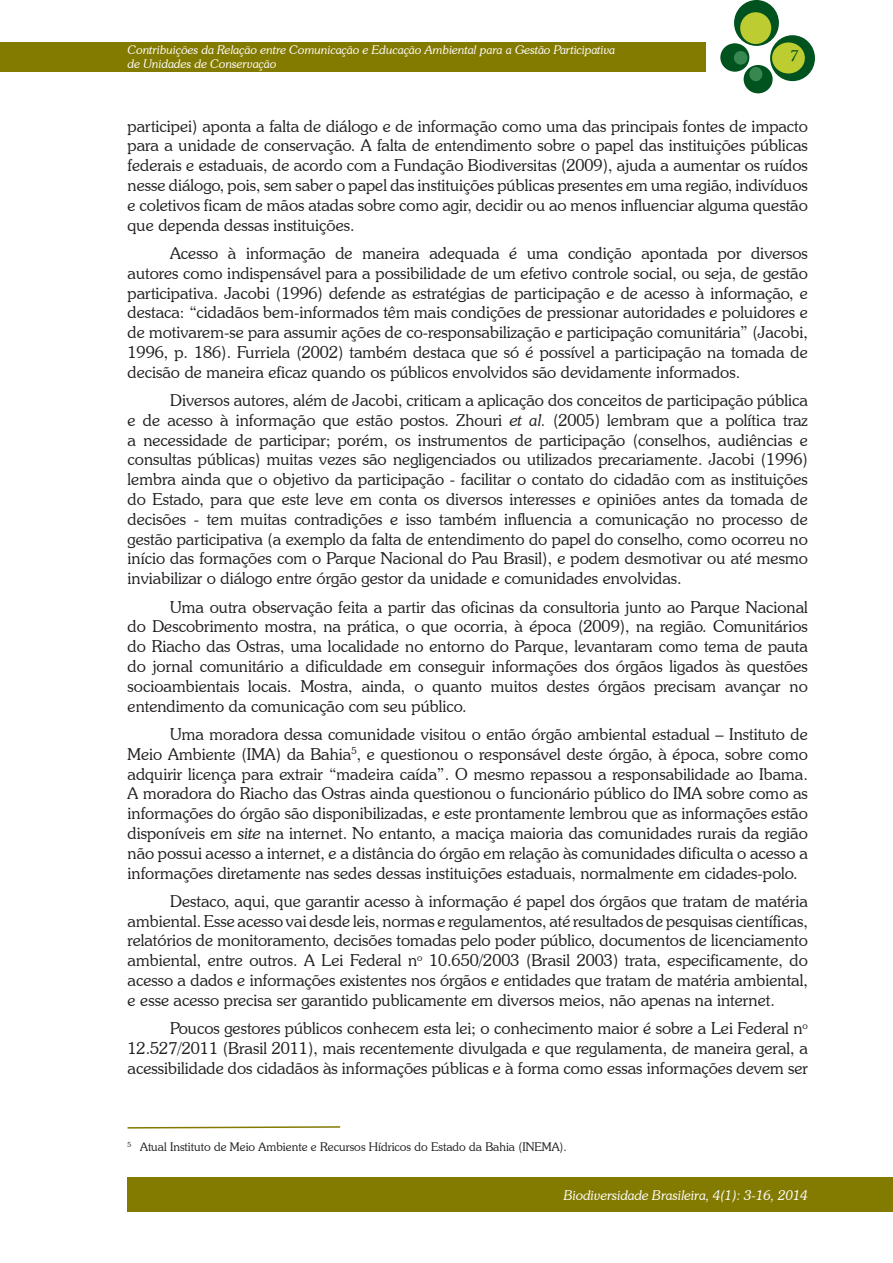
<style>
.page{position:relative;width:893px;height:1263px;background:#fff}
.page>*{position:absolute;margin:0;border:0;box-sizing:border-box;transform-origin:0 0}
.t1{font:300 16.5px/19.8px "Souvenir IT Cby BT";color:#231f20;text-align:justify}
.t2{font:italic 300 15px "Souvenir IT Cby BT";color:#00531e}
.t3{font:italic 300 13.5px "Souvenir IT Cby BT";color:#fff}
.t4{font:italic 300 12px/14.4px "Souvenir IT Cby BT";color:#fff}
.t5{font:300 12px "Souvenir IT Cby BT";color:#231f20}
.s1{font-style:italic}
</style>
<div class="page">
<div style="left:0;top:43px;width:705px;height:29px;background:#837a00"></div>
<div style="left:734px;top:0;width:45px;height:46px;background:#00531e;border-radius:50%"></div>
<div style="left:770px;top:35px;width:45px;height:46px;background:#00531e;border-radius:50%"></div>
<div style="left:720px;top:43px;width:29px;height:29px;background:#00531e;border-radius:50%"></div>
<div style="left:744px;top:65px;width:29px;height:28px;background:#00531e;border-radius:50%"></div>
<div style="left:740px;top:12px;width:31px;height:32px;background:#bdcd31;border-radius:50%"></div>
<div style="left:772px;top:42px;width:33px;height:31px;background:#bdcd31;border-radius:50%"></div>
<div style="left:734px;top:51px;width:13px;height:14px;background:#388750;border-radius:50%"></div>
<div style="left:749px;top:67px;width:13px;height:14px;background:#388750;border-radius:50%"></div>
<div style="left:128px;top:1178px;width:765px;height:34px;background:#837a00"></div>
<svg style="left:127px;top:1126px;width:214px;height:3px"></svg>
<p class="t4" style="left:128px;top:42px;width:489px">Contribuições da Relação entre Comunicação e Educação Ambiental para a Gestão Participativa de Unidades de Conservação</p>
<p class="t2" style="left:790px;top:46px;width:10px">7</p>
<p class="t1" style="left:128px;top:116px;width:682px">participei) aponta a falta de diálogo e de informação como uma das principais fontes de impacto para a unidade de conservação. A falta de entendimento sobre o papel das instituições públicas federais e estaduais, de acordo com a Fundação Biodiversitas (2009), ajuda a aumentar os ruídos nesse diálogo, pois, sem saber o papel das instituições públicas presentes em uma região, indivíduos e coletivos ficam de mãos atadas sobre como agir, decidir ou ao menos influenciar alguma questão que dependa dessas instituições.</p>
<p class="t1" style="left:128px;top:243px;width:682px;text-indent:43px">Acesso à informação de maneira adequada é uma condição apontada por diversos autores como indispensável para a possibilidade de um efetivo controle social, ou seja, de gestão participativa. Jacobi (1996) defende as estratégias de participação e de acesso à informação, e destaca: “cidadãos bem-informados têm mais condições de pressionar autoridades e poluidores e de motivarem-se para assumir ações de co-responsabilização e participação comunitária” (Jacobi, 1996, p. 186). Furriela (2002) também destaca que só é possível a participação na tomada de decisão de maneira eficaz quando os públicos envolvidos são devidamente informados.</p>
<p class="t1" style="left:128px;top:390px;width:682px;text-indent:43px">Diversos autores, além de Jacobi, criticam a aplicação dos conceitos de participação pública e de acesso à informação que estão postos. Zhouri <span class="s1">et al.</span> (2005) lembram que a política traz a necessidade de participar; porém, os instrumentos de participação (conselhos, audiências e consultas públicas) muitas vezes são negligenciados ou utilizados precariamente. Jacobi (1996) lembra ainda que o objetivo da participação - facilitar o contato do cidadão com as instituições do Estado, para que este leve em conta os diversos interesses e opiniões antes da tomada de decisões - tem muitas contradições e isso também influencia a comunicação no processo de gestão participativa (a exemplo da falta de entendimento do papel do conselho, como ocorreu no início das formações com o Parque Nacional do Pau Brasil), e podem desmotivar ou até mesmo inviabilizar o diálogo entre órgão gestor da unidade e comunidades envolvidas.</p>
<p class="t1" style="left:128px;top:597px;width:682px;text-indent:43px">Uma outra observação feita a partir das oficinas da consultoria junto ao Parque Nacional do Descobrimento mostra, na prática, o que ocorria, à época (2009), na região. Comunitários do Riacho das Ostras, uma localidade no entorno do Parque, levantaram como tema de pauta do jornal comunitário a dificuldade em conseguir informações dos órgãos ligados às questões socioambientais locais. Mostra, ainda, o quanto muitos destes órgãos precisam avançar no entendimento da comunicação com seu público.</p>
<p class="t1" style="left:128px;top:724px;width:682px;text-indent:43px">Uma moradora dessa comunidade visitou o então órgão ambiental estadual – Instituto de Meio Ambiente (IMA) da Bahia<sup>5</sup>, e questionou o responsável deste órgão, à época, sobre como adquirir licença para extrair “madeira caída”. O mesmo repassou a responsabilidade ao Ibama.<br>A moradora do Riacho das Ostras ainda questionou o funcionário público do IMA sobre como as informações do órgão são disponibilizadas, e este prontamente lembrou que as informações estão disponíveis em <span class="s1">site</span> na internet. No entanto, a maciça maioria das comunidades rurais da região não possui acesso a internet, e a distância do órgão em relação às comunidades dificulta o acesso a informações diretamente nas sedes dessas instituições estaduais, normalmente em cidades-polo.</p>
<p class="t1" style="left:128px;top:891px;width:682px;text-indent:43px">Destaco, aqui, que garantir acesso à informação é papel dos órgãos que tratam de matéria ambiental. Esse acesso vai desde leis, normas e regulamentos, até resultados de pesquisas científicas, relatórios de monitoramento, decisões tomadas pelo poder público, documentos de licenciamento ambiental, entre outros. A Lei Federal n<sup>o</sup> 10.650/2003 (Brasil 2003) trata, especificamente, do acesso a dados e informações existentes nos órgãos e entidades que tratam de matéria ambiental, e esse acesso precisa ser garantido publicamente em diversos meios, não apenas na internet.</p>
<p class="t1" style="left:128px;top:1018px;width:682px;text-indent:43px">Poucos gestores públicos conhecem esta lei; o conhecimento maior é sobre a Lei Federal n<sup>o </sup>12.527/2011 (Brasil 2011), mais recentemente divulgada e que regulamenta, de maneira geral, a acessibilidade dos cidadãos às informações públicas e à forma como essas informações devem ser</p>
<p class="t5" style="left:128px;top:1140px;width:441px"><sup>5</sup> Atual Instituto de Meio Ambiente e Recursos Hídricos do Estado da Bahia (INEMA).</p>
<p class="t3" style="left:564px;top:1187px;width:246px">Biodiversidade Brasileira, 4(1): 3-16, 2014</p>
</div>
